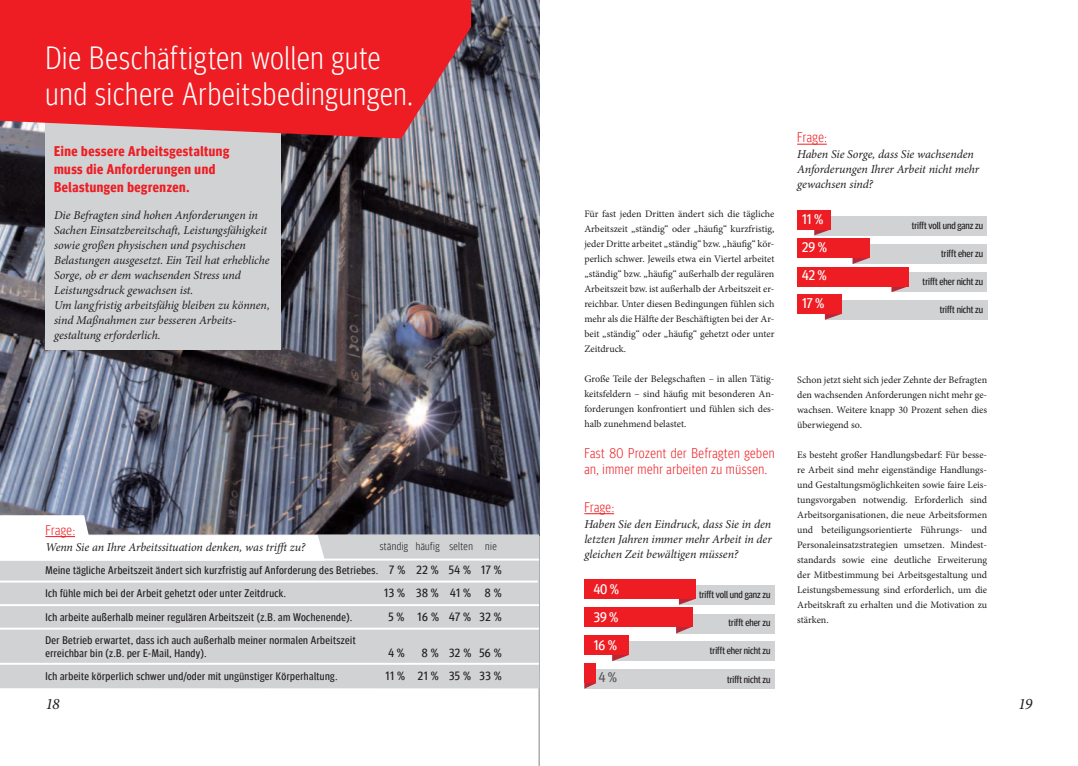
<style>
.page{position:relative;width:1078px;height:766px;background:#fff}
.page>*{position:absolute;margin:0;border:0;box-sizing:border-box;transform-origin:0 0}
.t1{font:300 32px/36px "Meta Headline Cond";letter-spacing:.03em;color:#fff}
.t2{font:italic 16px "Minion Pro";color:#231f20}
.t3{font:300 14px/16px "Meta Headline Cond";letter-spacing:.04em;color:#ee1d23}
.t4{font:700 14px/18px "Meta Headline Cond";letter-spacing:.04em;color:#ee1d23}
.t5{font:14px/28px "Meta Headline Cond";color:#fff;text-align:justify}
.t6{font:14px "Meta Headline Cond";color:#57585a}
.t7{font:italic 12px/15px "Minion Pro";letter-spacing:-.005em;color:#231f20}
.t8{font:12px "Meta Headline Cond";letter-spacing:.04em;color:#231f20}
.t9{font:11px/24px "Meta Headline Cond";letter-spacing:.04em;color:#231f20}
.t10{font:10px/15px "Minion Pro";letter-spacing:-.005em;color:#231f20;text-align:justify}
.t11{font:10px "Meta Headline Cond";color:#231f20}
.s1{font-weight:300}
.s2{font-size:12px}
</style>
<div class="page">
<hr style="left:539px;top:0;width:1px;height:765px;background:#808285">
<hr style="left:584px;top:513px;width:30px;height:1px;background:#ee1d23">
<svg style="left:797px;top:144px;width:29px;height:1px"></svg>
<img style="left:0;top:0;width:539px;height:534px">
<div style="left:46px;top:92px;width:235px;height:258px;background:#d1d2d4"></div>
<div style="left:0;top:534px;width:539px;height:154px;background:#d1d2d4"></div>
<hr style="left:0;top:580px;width:537px;height:2px;background:#fff">
<hr style="left:0;top:604px;width:539px;height:2px;background:#fff">
<hr style="left:0;top:627px;width:539px;height:2px;background:#fff">
<hr style="left:0;top:662px;width:539px;height:2px;background:#fff">
<hr style="left:0;top:558px;width:539px;height:2px;background:#fff">
<svg style="left:0;top:0;width:471px;height:138px;background:#e52b31"></svg>
<div style="left:678px;top:585px;width:96px;height:19px;background:#d1d2d4"></div>
<svg style="left:678px;top:598px;width:17px;height:6px"></svg>
<div style="left:676px;top:613px;width:98px;height:20px;background:#d1d2d4"></div>
<svg style="left:676px;top:626px;width:16px;height:7px"></svg>
<div style="left:584px;top:669px;width:190px;height:19px;background:#d1d2d4"></div>
<div style="left:612px;top:641px;width:162px;height:20px;background:#d1d2d4"></div>
<svg style="left:612px;top:654px;width:16px;height:7px"></svg>
<svg style="left:584px;top:683px;width:12px;height:5px"></svg>
<div style="left:584px;top:579px;width:111px;height:19px;background:#ee1d23"></div>
<div style="left:584px;top:607px;width:108px;height:19px;background:#ee1d23"></div>
<div style="left:584px;top:635px;width:44px;height:19px;background:#ee1d23"></div>
<div style="left:584px;top:663px;width:12px;height:20px;background:#ee1d23"></div>
<div style="left:814px;top:216px;width:172px;height:19px;background:#d1d2d4"></div>
<svg style="left:814px;top:229px;width:16px;height:6px"></svg>
<div style="left:852px;top:244px;width:134px;height:20px;background:#d1d2d4"></div>
<svg style="left:852px;top:258px;width:17px;height:6px"></svg>
<div style="left:824px;top:300px;width:162px;height:20px;background:#d1d2d4"></div>
<div style="left:891px;top:273px;width:95px;height:19px;background:#d1d2d4"></div>
<svg style="left:891px;top:286px;width:17px;height:6px"></svg>
<div style="left:797px;top:210px;width:33px;height:19px;background:#ee1d23"></div>
<div style="left:797px;top:238px;width:72px;height:20px;background:#ee1d23"></div>
<svg style="left:824px;top:313px;width:17px;height:7px"></svg>
<div style="left:796px;top:267px;width:112px;height:19px;background:#ee1d23"></div>
<div style="left:797px;top:294px;width:44px;height:19px;background:#ee1d23"></div>
<svg style="left:0;top:515px;width:325px;height:44px"></svg>
<hr style="left:45px;top:536px;width:30px;height:1px;background:#ee1d23">
<h1 class="t1" style="left:45px;top:39px;width:369px">Die Beschäftigten wollen gute und sichere Arbeitsbedingungen.</h1>
<h3 class="t4" style="left:54px;top:142px;width:177px">Eine bessere Arbeitsgestaltung muss die Anforderungen und<br>Belastungen begrenzen.</h3>
<p class="t7" style="left:54px;top:208px;width:217px">Die Befragten sind hohen Anforderungen in Sachen Einsatzbereitschaft, Leistungsfähigkeit sowie großen physischen und psychischen Belastungen ausgesetzt. Ein Teil hat erhebliche Sorge, ob er dem wachsenden Stress und Leistungsdruck gewachsen ist.<br>Um langfristig arbeitsfähig bleiben zu können, sind Maßnahmen zur besseren Arbeits&shy;gestaltung erforderlich.</p>
<h3 class="t3" style="left:45px;top:521px;width:31px">Frage:</h3>
<p class="t7" style="left:45px;top:539px;width:261px">Wenn Sie an Ihre Arbeitssituation denken, was trifft zu?</p>
<p class="t9" style="left:45px;top:534px;width:458px;text-indent:334px"><span class="s1">ständig häufig selten nie<br></span>Meine tägliche Arbeitszeit ändert sich kurzfristig auf Anforderung des Betriebes. <span class="s2">7 % 22 % 54 % 17 %</span></p>
<p class="t9" style="left:45px;top:581px;width:242px">Ich fühle mich bei der Arbeit gehetzt oder unter Zeitdruck.</p>
<p class="t8" style="left:384px;top:586px;width:119px">13 % 38 % 41 % 8 %</p>
<p class="t9" style="left:45px;top:605px;width:308px">Ich arbeite außerhalb meiner regulären Arbeitszeit (z.B. am Wochenende).</p>
<p class="t8" style="left:388px;top:610px;width:115px">5 % 16 % 47 % 32 %</p>
<p class="t9" style="left:45px;top:633px;width:312px;line-height:13px">Der Betrieb erwartet, dass ich auch außerhalb meiner normalen Arbeitszeit erreichbar bin (z.B. per E-Mail, Handy).</p>
<p class="t8" style="left:388px;top:646px;width:18px">4 %</p>
<p class="t8" style="left:422px;top:646px;width:81px">8 % 32 % 56 %</p>
<p class="t9" style="left:45px;top:664px;width:293px">Ich arbeite körperlich schwer und/oder mit ungünstiger Körperhaltung.</p>
<p class="t8" style="left:385px;top:669px;width:118px">11 % 21 % 35 % 33 %</p>
<p class="t10" style="left:584px;top:206px;width:191px">Für fast jeden Dritten ändert sich die tägliche Arbeitszeit „ständig“ oder „häufig“ kurzfristig, jeder Dritte arbeitet „ständig“ bzw. „häufig“ kör&shy;perlich schwer. Jeweils etwa ein Viertel arbeitet „ständig“ bzw. „häufig“ außerhalb der regulären Arbeitszeit bzw. ist außerhalb der Arbeitszeit er&shy;reichbar. Unter diesen Bedingungen fühlen sich mehr als die Hälfte der Beschäftigten bei der Ar&shy;beit „ständig“ oder „häufig“ gehetzt oder unter Zeitdruck.</p>
<p class="t10" style="left:584px;top:371px;width:191px">Große Teile der Belegschaften – in allen Tätig&shy;keitsfeldern – sind häufig mit besonderen An&shy;forderungen konfrontiert und fühlen sich des&shy;halb zunehmend belastet.</p>
<h3 class="t3" style="left:584px;top:444px;width:191px">Fast 80 Prozent der Befragten geben an, immer mehr arbeiten zu müssen.</h3>
<h3 class="t3" style="left:584px;top:498px;width:31px">Frage:</h3>
<p class="t7" style="left:584px;top:516px;width:189px;text-align:justify">Haben Sie den Eindruck, dass Sie in den letzten Jahren immer mehr Arbeit in der gleichen Zeit bewältigen müssen?</p>
<h3 class="t5" style="left:593px;top:574px;width:27px">40 % 39 % 16 %</h3>
<h3 class="t6" style="left:598px;top:668px;width:20px">4 %</h3>
<p class="t11" style="left:698px;top:589px;width:73px">trifft voll und ganz zu</p>
<p class="t11" style="left:728px;top:617px;width:43px">trifft eher zu</p>
<p class="t11" style="left:709px;top:645px;width:62px">trifft eher nicht zu</p>
<p class="t11" style="left:726px;top:673px;width:45px">trifft nicht zu</p>
<h3 class="t3" style="left:797px;top:129px;width:31px">Frage:</h3>
<p class="t7" style="left:797px;top:147px;width:183px">Haben Sie Sorge, dass Sie wachsenden<br>Anforderungen Ihrer Arbeit nicht mehr gewachsen sind?</p>
<h3 class="t5" style="left:802px;top:205px;width:26px;text-align:left">11 %<br>29 %<br>42 %<br>17 %</h3>
<p class="t11" style="left:911px;top:220px;width:73px">trifft voll und ganz zu</p>
<p class="t11" style="left:941px;top:248px;width:43px">trifft eher zu</p>
<p class="t11" style="left:922px;top:276px;width:62px">trifft eher nicht zu</p>
<p class="t11" style="left:939px;top:304px;width:45px">trifft nicht zu</p>
<p class="t10" style="left:797px;top:372px;width:191px">Schon jetzt sieht sich jeder Zehnte der Befragten den wachsenden Anforderungen nicht mehr ge&shy;wachsen. Weitere knapp 30 Prozent sehen dies überwiegend so.</p>
<p class="t10" style="left:797px;top:447px;width:191px">Es besteht großer Handlungsbedarf: Für besse&shy;re Arbeit sind mehr eigenständige Handlungs&shy;und Gestaltungsmöglichkeiten sowie faire Leis&shy;tungsvorgaben notwendig. Erforderlich sind Arbeitsorganisationen, die neue Arbeitsformen und beteiligungsorientierte Führungs- und Personaleinsatzstrategien umsetzen. Mindest&shy;standards sowie eine deutliche Erweiterung der Mitbestimmung bei Arbeitsgestaltung und Leistungsbemessung sind erforderlich, um die Arbeitskraft zu erhalten und die Motivation zu stärken.</p>
<h2 class="t2" style="left:45px;top:692px;width:16px">18</h2>
<h2 class="t2" style="left:1017px;top:692px;width:16px">19</h2>
</div>
